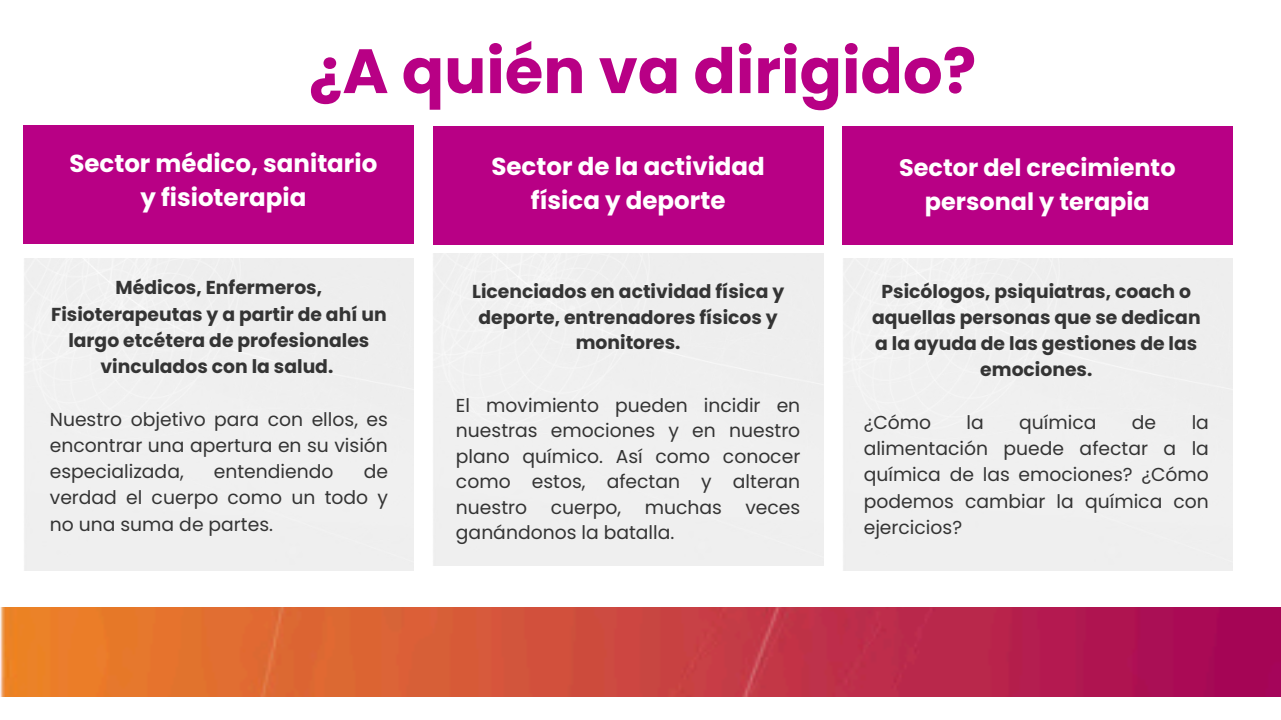
<style>
.page{position:relative;width:1281px;height:720px;background:#fff}
.page>*{position:absolute;margin:0;border:0;box-sizing:border-box;transform-origin:0 0}
.t1{font:700 62.5px "Poppins";color:#b80085}
.t2{font:700 24.5px/34px "Poppins";color:#fff;text-align:center}
.t3{font:700 23.88px/33.1px "Poppins";color:#fff;text-align:center}
.t4{font:18.75px/26.2px "Poppins";color:#343434;text-align:justify}
.t5{font:700 18.75px/26.2px "Poppins";color:#343434;text-align:center}
</style>
<div class="page">
<div style="left:24px;top:125px;width:390px;height:119px;background:#b80085"></div>
<img style="left:0;top:607px;width:1281px;height:90px">
<div style="left:433px;top:126px;width:390px;height:119px;background:#b80085"></div>
<div style="left:842px;top:126px;width:390px;height:119px;background:#b80085"></div>
<h1 class="t1" style="left:309px;top:27px;width:669px">¿A quién va dirigido?</h1>
<h2 class="t2" style="left:69px;top:147px;width:309px">Sector médico, sanitario y fisioterapia</h2>
<p class="t5" style="left:51px;top:275px;width:337px">Médicos, Enfermeros,<br>Fisioterapeutas y a partir de ahí un largo etcétera de profesionales vinculados con la salud.</p>
<h3 class="t4" style="left:50px;top:406px;width:340px">Nuestro objetivo para con ellos, es encontrar una apertura en su visión especializada,</h3>
<h3 class="t4" style="left:214px;top:459px;width:121px">entendiendo</h3>
<h3 class="t4" style="left:50px;top:459px;width:340px;text-indent:314px">de verdad el cuerpo como un todo y no una suma de partes.</h3>
<h2 class="t2" style="left:491px;top:150px;width:275px">Sector de la actividad física y deporte</h2>
<p class="t3" style="left:899px;top:151px;width:278px">Sector del crecimiento personal y terapia</p>
<p class="t5" style="left:472px;top:279px;width:314px;line-height:25.5px">Licenciados en actividad física y deporte, entrenadores físicos y monitores.</p>
<h3 class="t4" style="left:456px;top:392px;width:346px;line-height:25.5px">El movimiento pueden incidir en nuestras emociones y en nuestro plano químico. Así como conocer como estos, afectan y alteran nuestro</h3>
<h3 class="t4" style="left:551px;top:494px;width:72px">cuerpo,</h3>
<h3 class="t4" style="left:645px;top:494px;width:79px">muchas</h3>
<h3 class="t4" style="left:745px;top:494px;width:56px">veces</h3>
<h3 class="t4" style="left:456px;top:520px;width:220px">ganándonos la batalla.</h3>
<p class="t5" style="left:872px;top:278px;width:330px">Psicólogos, psiquiatras, coach o aquellas personas que se dedican a la ayuda de las gestiones de las emociones.</p>
<h2 class="t4" style="left:863px;top:409px;width:69px">¿Cómo</h2>
<h2 class="t4" style="left:966px;top:409px;width:19px">la</h2>
<h2 class="t4" style="left:1019px;top:409px;width:79px">química</h2>
<h2 class="t4" style="left:1132px;top:409px;width:26px">de</h2>
<h2 class="t4" style="left:863px;top:409px;width:347px;text-indent:328px">la alimentación puede afectar a la química de las emociones? ¿Cómo podemos cambiar la química con ejercicios?</h2>
</div>
